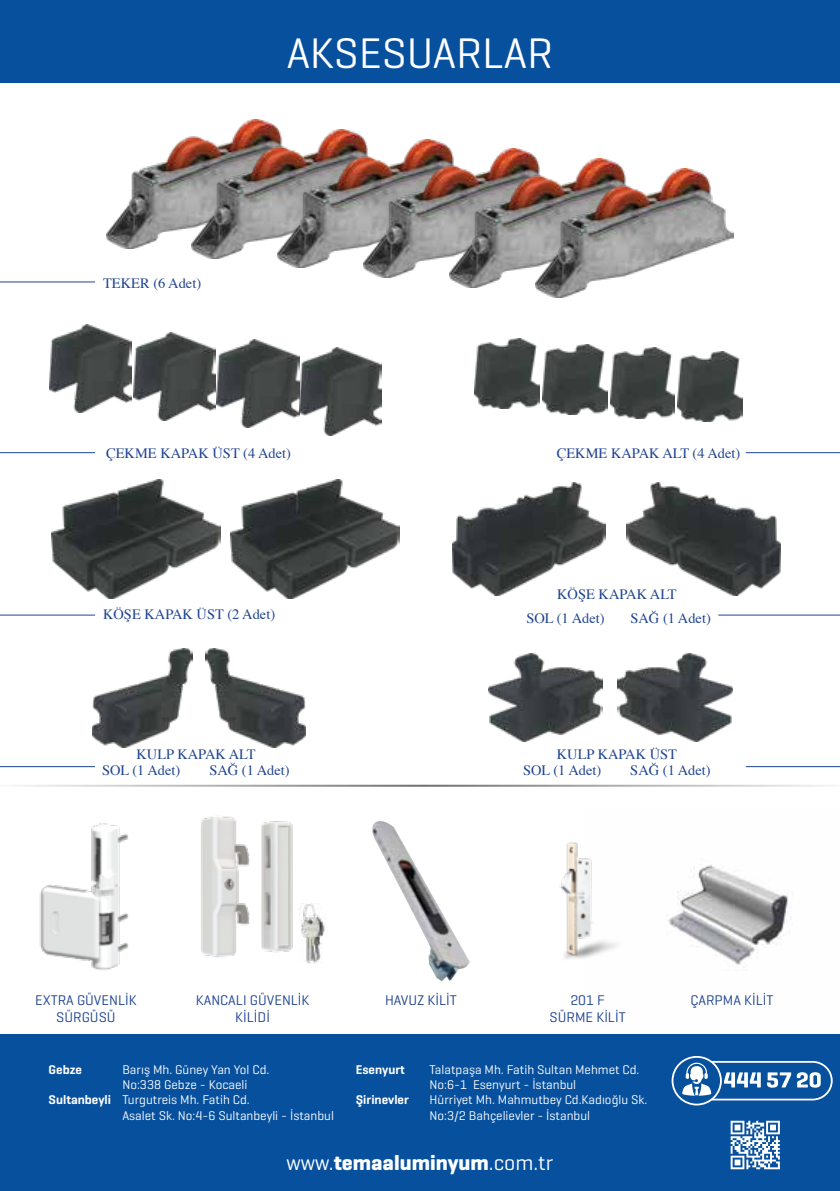
<style>
.page{position:relative;width:840px;height:1191px;background:#fff}
.page>*{position:absolute;margin:0;border:0;box-sizing:border-box;transform-origin:0 0}
.t1{font:43.6px "Geogrotesque";color:#fff}
.t2{font:700 21.6px "Geogrotesque";color:#fff}
.t3{font:14.2px/16.4px "Times";color:#1f4491}
.t4{font:14.2px/17.2px "Geogrotesque";color:#1f4491;text-align:center}
.t5{font:12.8px/15.4px "Geogrotesque";color:#fff}
.t6{font:600 12.8px "Geogrotesque";color:#fff}
.s1{font-weight:400}
</style>
<div class="page">
<img style="left:695px;top:865px;width:96px;height:103px">
<div style="left:0;top:1034px;width:839px;height:157px;background:#06509e"></div>
<div style="left:0;top:0;width:839px;height:82px;background:#06509e"></div>
<img style="left:560px;top:842px;width:135px;height:117px">
<hr style="left:0;top:281px;width:95px;height:1px;background:#1f4491">
<hr style="left:0;top:452px;width:95px;height:1px;background:#1f4491">
<hr style="left:0;top:766px;width:95px;height:1px;background:#1f4491">
<hr style="left:0;top:614px;width:95px;height:1px;background:#1f4491">
<hr style="left:745px;top:452px;width:94px;height:1px;background:#1f4491">
<hr style="left:745px;top:766px;width:94px;height:1px;background:#1f4491">
<hr style="left:718px;top:614px;width:121px;height:1px;background:#1f4491">
<svg style="left:730px;top:1120px;width:49px;height:49px"></svg>
<svg style="left:671px;top:1056px;width:161px;height:49px"></svg>
<img style="left:39px;top:823px;width:90px;height:148px">
<img style="left:372px;top:821px;width:97px;height:160px">
<img style="left:201px;top:816px;width:114px;height:148px">
<img style="left:299px;top:903px;width:26px;height:60px">
<img style="left:106px;top:119px;width:172px;height:129px">
<img style="left:192px;top:129px;width:172px;height:129px">
<img style="left:277px;top:139px;width:173px;height:129px">
<img style="left:363px;top:149px;width:174px;height:129px">
<img style="left:449px;top:159px;width:174px;height:129px">
<img style="left:535px;top:169px;width:198px;height:128px">
<img style="left:51px;top:479px;width:169px;height:119px">
<img style="left:230px;top:479px;width:169px;height:119px">
<img style="left:452px;top:482px;width:153px;height:113px">
<img style="left:626px;top:482px;width:153px;height:113px">
<img style="left:50px;top:324px;width:82px;height:88px">
<img style="left:133px;top:332px;width:83px;height:88px">
<img style="left:216px;top:339px;width:83px;height:88px">
<img style="left:299px;top:347px;width:82px;height:88px">
<img style="left:474px;top:338px;width:65px;height:70px">
<img style="left:542px;top:345px;width:65px;height:70px">
<img style="left:610px;top:348px;width:64px;height:70px">
<img style="left:677px;top:351px;width:65px;height:70px">
<img style="left:93px;top:648px;width:99px;height:99px">
<img style="left:488px;top:653px;width:113px;height:88px">
<img style="left:205px;top:648px;width:100px;height:99px">
<img style="left:617px;top:653px;width:114px;height:88px">
<p class="t3" style="left:103px;top:273px;width:99px">TEKER (6 Adet)</p>
<h1 class="t1" style="left:286px;top:26px;width:268px">AKSESUARLAR</h1>
<p class="t3" style="left:106px;top:443px;width:186px">ÇEKME KAPAK ÜST (4 Adet)</p>
<p class="t3" style="left:556px;top:443px;width:185px">ÇEKME KAPAK ALT (4 Adet)</p>
<p class="t3" style="left:557px;top:585px;width:121px">KÖŞE KAPAK ALT</p>
<p class="t3" style="left:103px;top:605px;width:173px">KÖŞE KAPAK ÜST (2 Adet)</p>
<p class="t3" style="left:526px;top:609px;width:80px">SOL (1 Adet)</p>
<p class="t3" style="left:630px;top:609px;width:82px">SAĞ (1 Adet)</p>
<p class="t3" style="left:556px;top:744px;width:122px">KULP KAPAK ÜST</p>
<p class="t3" style="left:102px;top:744px;width:155px;text-indent:34px">KULP KAPAK ALT<br>SOL (1 Adet)</p>
<p class="t3" style="left:209px;top:760px;width:82px">SAĞ (1 Adet)</p>
<p class="t3" style="left:522px;top:760px;width:80px">SOL (1 Adet)</p>
<p class="t3" style="left:630px;top:760px;width:82px">SAĞ (1 Adet)</p>
<p class="t4" style="left:35px;top:991px;width:103px">EXTRA GÜVENLİK</p>
<p class="t4" style="left:690px;top:991px;width:84px">ÇARPMA KİLİT</p>
<p class="t4" style="left:56px;top:1008px;width:61px">SÜRGÜSÜ</p>
<p class="t4" style="left:196px;top:991px;width:115px">KANCALI GÜVENLİK<br>KİLİDİ</p>
<p class="t4" style="left:385px;top:991px;width:73px">HAVUZ KİLİT</p>
<p class="t4" style="left:549px;top:990px;width:78px">201 F<br>SÜRME KİLİT</p>
<p class="t6" style="left:49px;top:1061px;width:35px">Gebze</p>
<p class="t6" style="left:49px;top:1092px;width:64px">Sultanbeyli</p>
<p class="t5" style="left:122px;top:1061px;width:213px">Barış Mh. Güney Yan Yol Cd.<br>No:338 Gebze - Kocaeli<br>Turgutreis Mh. Fatih Cd.<br>Asalet Sk. No:4-6 Sultanbeyli - İstanbul</p>
<p class="t5" style="left:429px;top:1061px;width:219px">Talatpaşa Mh. Fatih Sultan Mehmet Cd.<br>No:6-1 Esenyurt - İstanbul<br>Hürriyet Mh. Mahmutbey Cd.Kadıoğlu Sk.<br>No:3/2 Bahçelievler - İstanbul</p>
<h2 class="t2" style="left:286px;top:1148px;width:268px"><span class="s1">www.</span>temaaluminyum<span class="s1">.com.tr</span></h2>
<p class="t6" style="left:355px;top:1061px;width:51px">Esenyurt</p>
<p class="t6" style="left:355px;top:1092px;width:55px">Şirinevler</p>
</div>
